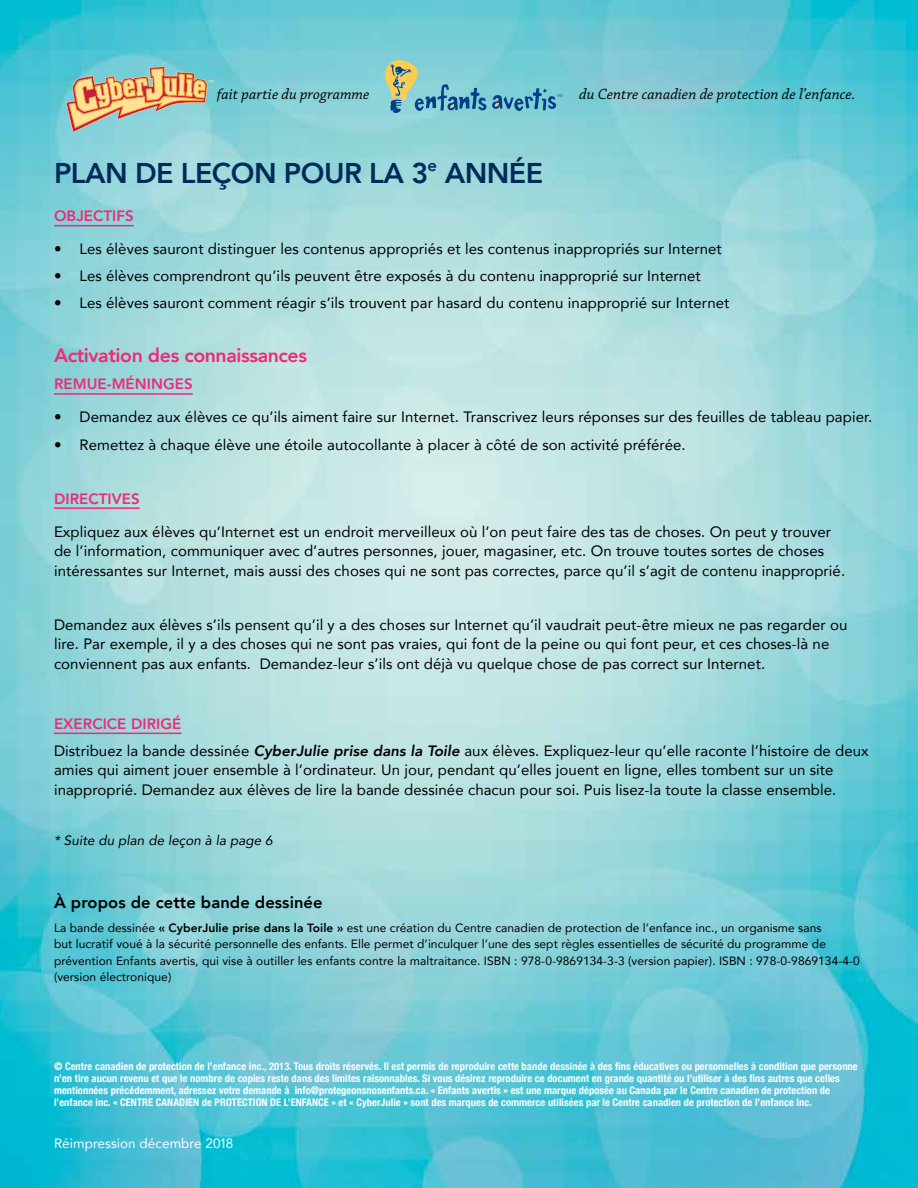
<style>
.page{position:relative;width:918px;height:1188px;background:#fff}
.page>*{position:absolute;margin:0;border:0;box-sizing:border-box;transform-origin:0 0}
.t1{font:800 28.5px "Avenir";letter-spacing:-.02em;color:#002b59}
.t2{font:800 19.5px "Avenir";letter-spacing:-.02em;color:#ee2b76}
.t3{font:800 16.5px "Avenir";letter-spacing:.005em;color:#000}
.t4{font:italic 15.6px "Chaparral Pro";letter-spacing:.005em;color:#000}
.t5{font:15px/19.5px "Avenir";letter-spacing:.005em;color:#000}
.t6{font:800 15px "Avenir";letter-spacing:.005em;color:#ee2b76}
.t7{font:italic 13.5px "Avenir";letter-spacing:.005em;color:#000}
.t8{font:13.5px "Avenir";letter-spacing:.005em;color:#fff}
.t9{font:12px/16.5px "Avenir";letter-spacing:.005em;color:#000}
.t10{font:700 condensed 10.5px/12px "Helvetica Neue";letter-spacing:.005em;color:#fff}
.s1{font-weight:800;color:#ee2b76}
.s2{font-weight:800;font-style:italic}
.s3{font-weight:800}
</style>
<div class="page">
<img style="left:0;top:0;width:918px;height:1188px">
<svg style="left:66px;top:66px;width:148px;height:67px;background:#b6b8a0"></svg>
<svg style="left:385px;top:60px;width:178px;height:53px;background:#79bbc0"></svg>
<hr style="left:54px;top:225px;width:80px;height:1px;background:#ee2b76">
<hr style="left:54px;top:393px;width:139px;height:2px;background:#ee2b76">
<hr style="left:54px;top:507px;width:86px;height:2px;background:#ee2b76">
<hr style="left:54px;top:733px;width:127px;height:1px;background:#ee2b76">
<p class="t4" style="left:217px;top:85px;width:154px">fait partie du programme</p>
<p class="t4" style="left:579px;top:85px;width:278px">du Centre canadien de protection de l’enfance.</p>
<h1 class="t1" style="left:54px;top:151px;width:491px">PLAN DE LEÇON POUR LA 3<sup>e</sup> ANNÉE</h1>
<p class="t6" style="left:54px;top:204px;width:81px">OBJECTIFS</p>
<p class="t5" style="left:54px;top:239px;width:669px">• Les élèves sauront distinguer les contenus appropriés et les contenus inappropriés sur Internet</p>
<p class="t5" style="left:54px;top:266px;width:648px">• Les élèves comprendront qu’ils peuvent être exposés à du contenu inapproprié sur Internet</p>
<p class="t5" style="left:54px;top:293px;width:677px">• Les élèves sauront comment réagir s’ils trouvent par hasard du contenu inapproprié sur Internet</p>
<h2 class="t2" style="left:54px;top:340px;width:255px">Activation des connaissances</h2>
<p class="t6" style="left:54px;top:373px;width:140px">REMUE-MÉNINGES</p>
<p class="t5" style="left:54px;top:407px;width:820px">• Demandez aux élèves ce qu’ils aiment faire sur Internet. Transcrivez leurs réponses sur des feuilles de tableau papier.</p>
<p class="t5" style="left:54px;top:434px;width:633px">• Remettez à chaque élève une étoile autocollante à placer à côté de son activité préférée.</p>
<p class="t6" style="left:54px;top:487px;width:87px">DIRECTIVES</p>
<p class="t5" style="left:54px;top:521px;width:793px">Expliquez aux élèves qu’Internet est un endroit merveilleux où l’on peut faire des tas de choses. On peut y trouver de l’information, communiquer avec d’autres personnes, jouer, magasiner, etc. On trouve toutes sortes de choses intéressantes sur Internet, mais aussi des choses qui ne sont pas correctes, parce qu’il s’agit de contenu inapproprié.</p>
<p class="t5" style="left:54px;top:614px;width:795px">Demandez aux élèves s’ils pensent qu’il y a des choses sur Internet qu’il vaudrait peut-être mieux ne pas regarder ou lire. Par exemple, il y a des choses qui ne sont pas vraies, qui font de la peine ou qui font peur, et ces choses-là ne conviennent pas aux enfants. Demandez-leur s’ils ont déjà vu quelque chose de pas correct sur Internet.</p>
<p class="t5" style="left:54px;top:710px;width:816px;line-height:27px"><span class="s1">EXERCICE DIRIGÉ<br></span>Distribuez la bande dessinée <span class="s2">CyberJulie prise dans la Toile</span> aux élèves. Expliquez-leur qu’elle raconte l’histoire de deux</p>
<p class="t5" style="left:54px;top:760px;width:784px">amies qui aiment jouer ensemble à l’ordinateur. Un jour, pendant qu’elles jouent en ligne, elles tombent sur un site inapproprié. Demandez aux élèves de lire la bande dessinée chacun pour soi. Puis lisez-la toute la classe ensemble.</p>
<p class="t7" style="left:54px;top:832px;width:220px">* Suite du plan de leçon à la page 6</p>
<p class="t3" style="left:54px;top:889px;width:270px">À propos de cette bande dessinée</p>
<p class="t9" style="left:54px;top:919px;width:807px">La bande dessinée <span class="s3">« CyberJulie prise dans la Toile »</span> est une création du Centre canadien de protection de l’enfance inc., un organisme sans<br>but lucratif voué à la sécurité personnelle des enfants. Elle permet d’inculquer l’une des sept règles essentielles de sécurité du programme de prévention Enfants avertis, qui vise à outiller les enfants contre la maltraitance. ISBN : 978-0-9869134-3-3 (version papier). ISBN : 978-0-9869134-4-0 (version électronique)</p>
<p class="t10" style="left:54px;top:1060px;width:805px">© Centre canadien de protection de l’enfance inc., 2013. Tous droits réservés. Il est permis de reproduire cette bande dessinée à des fins éducatives ou personnelles à condition que personne n’en tire aucun revenu et que le nombre de copies reste dans des limites raisonnables. Si vous désirez reproduire ce document en grande quantité ou l’utiliser à des fins autres que celles mentionnées précédemment, adressez votre demande à info@protegeonsnosenfants.ca. « Enfants avertis » est une marque déposée au Canada par le Centre canadien de protection de l’enfance inc. « CENTRE CANADIEN de PROTECTION DE L’ENFANCE » et « CyberJulie » sont des marques de commerce utilisées par le Centre canadien de protection de l’enfance inc.</p>
<p class="t8" style="left:54px;top:1132px;width:181px">Réimpression décembre 2018</p>
</div>
